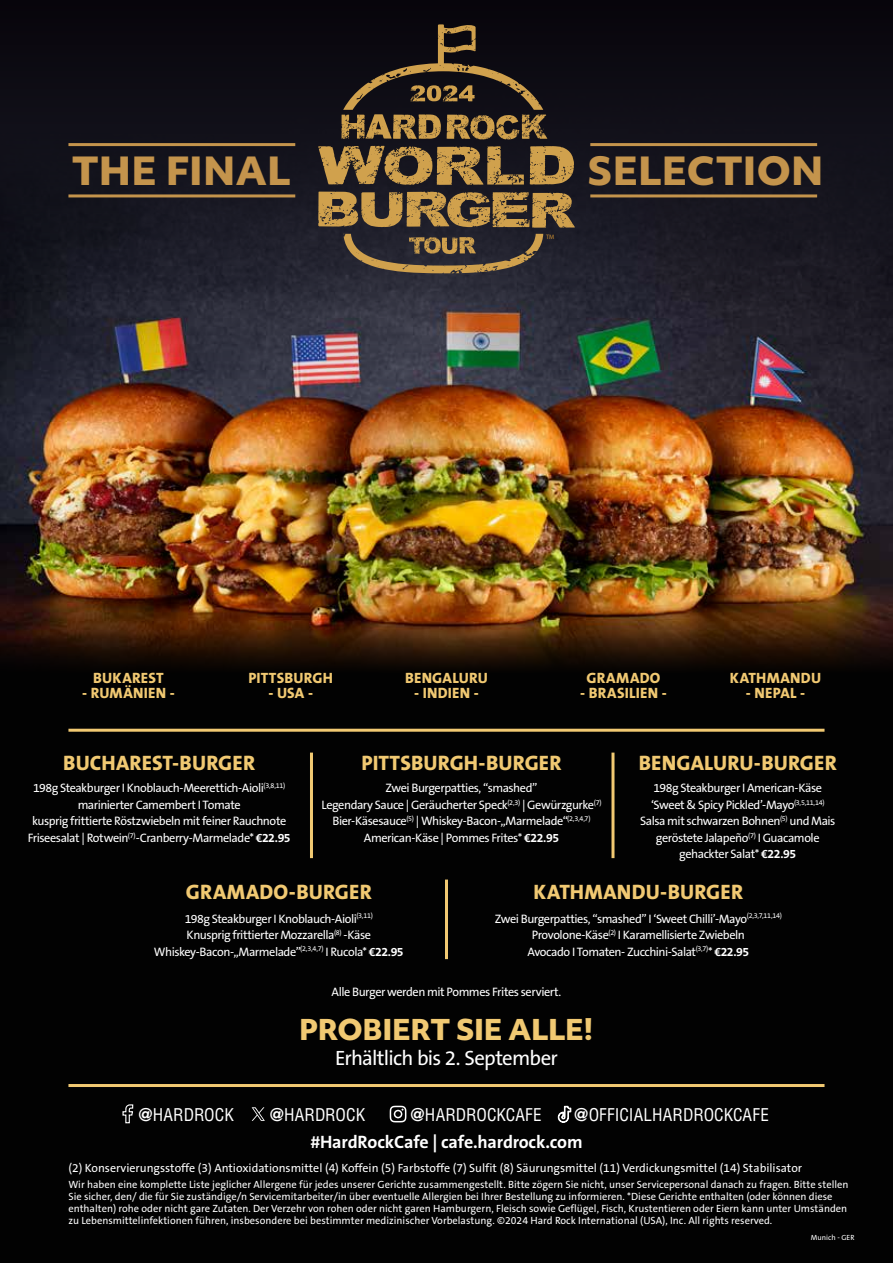
<style>
.page{position:relative;width:893px;height:1263px;background:#020202}
.page>*{position:absolute;margin:0;border:0;box-sizing:border-box;transform-origin:0 0}
.t1{font:800 37.5px "Objektiv Mk 2";color:#c4944c}
.t2{font:800 27.75px "Objektiv Mk 2";letter-spacing:-.015em;color:#f1c972}
.t3{font:800 21px "The Sans B8";letter-spacing:.01em;color:#f1c972}
.t4{font:20.85px "The Sans B5 Plain";letter-spacing:-.035em;color:#fff}
.t5{font:700 18px "The Sans B7";letter-spacing:-.01em;color:#fff}
.t6{font:condensed 17.1px "Helvetica LT";letter-spacing:.005em;color:#fff}
.t7{font:800 15px "The Sans B8";letter-spacing:.015em;color:#f1c972}
.t8{font:12.3px/16.5px "The Sans B5 Plain";letter-spacing:-.04em;color:#fff;text-align:center}
.t9{font:12px "The Sans B5 Plain";color:#fff}
.t10{font:10.5px/12px "The Sans B5 Plain";color:#fff}
.t11{font:7.5px "The Sans B5 Plain";color:#fff}
.t12{font:6.45px "Myriad Pro";color:#c58b32}
.s1{font-family:"The Sans B7";font-weight:700}
.s2{font-weight:700}
</style>
<div class="page">
<img style="left:0;top:395px;width:893px;height:273px">
<svg style="left:0;top:18px;width:893px;height:377px;background:#201f26"></svg>
<hr style="left:68px;top:1084px;width:756px;height:3px;background:#f1c972">
<svg style="left:252px;top:1107px;width:13px;height:14px"></svg>
<svg style="left:558px;top:1105px;width:13px;height:18px"></svg>
<svg style="left:390px;top:1106px;width:16px;height:16px"></svg>
<svg style="left:122px;top:1104px;width:12px;height:20px"></svg>
<hr style="left:445px;top:879px;width:3px;height:80px;background:#f1c972">
<hr style="left:68px;top:729px;width:756px;height:3px;background:#f1c972">
<svg style="left:318px;top:146px;width:206px;height:39px;background:#7b6137"></svg>
<svg style="left:530px;top:146px;width:44px;height:39px;background:#99773f"></svg>
<svg style="left:318px;top:192px;width:257px;height:36px;background:#8a6d3e"></svg>
<svg style="left:343px;top:234px;width:200px;height:39px;background:#554738"></svg>
<svg style="left:342px;top:24px;width:205px;height:115px"></svg>
<hr style="left:310px;top:752px;width:3px;height:106px;background:#f1c972">
<hr style="left:611px;top:752px;width:3px;height:106px;background:#f1c972">
<hr style="left:68px;top:143px;width:227px;height:3px;background:#c4944c">
<hr style="left:68px;top:194px;width:227px;height:3px;background:#c4944c">
<hr style="left:590px;top:143px;width:227px;height:3px;background:#c4944c">
<hr style="left:590px;top:194px;width:227px;height:3px;background:#c4944c">
<h1 class="t1" style="left:71px;top:143px;width:221px">THE FINAL</h1>
<h1 class="t1" style="left:587px;top:143px;width:237px">SELECTION</h1>
<p class="t12" style="left:546px;top:233px;width:10px">TM</p>
<p class="t7" style="left:93px;top:670px;width:72px">BUKAREST</p>
<p class="t7" style="left:82px;top:685px;width:94px">- RUMÄNIEN -</p>
<p class="t7" style="left:248px;top:670px;width:86px">PITTSBURGH</p>
<p class="t7" style="left:268px;top:685px;width:46px">- USA -</p>
<p class="t7" style="left:405px;top:670px;width:84px">BENGALURU</p>
<p class="t7" style="left:414px;top:685px;width:66px">- INDIEN -</p>
<p class="t7" style="left:587px;top:670px;width:75px">GRAMADO</p>
<p class="t7" style="left:580px;top:685px;width:88px">- BRASILIEN -</p>
<p class="t7" style="left:730px;top:670px;width:93px">KATHMANDU</p>
<p class="t7" style="left:746px;top:685px;width:61px">- NEPAL -</p>
<h3 class="t3" style="left:361px;top:752px;width:202px">PITTSBURGH-BURGER</h3>
<p class="t8" style="left:321px;top:780px;width:282px">Zwei Burgerpatties, “smashed”<br>Legendary Sauce | Geräucherter Speck<sup>(2,3)</sup> | Gewürzgurke<sup>(7)<br></sup>Bier-Käsesauce<sup>(5)</sup> | Whiskey-Bacon-„Marmelade“<sup>(2,3,4,7)<br></sup>American-Käse | Pommes Frites* <span class="s1">€22.95</span></p>
<h3 class="t3" style="left:639px;top:752px;width:200px">BENGALURU-BURGER</h3>
<p class="t8" style="left:640px;top:780px;width:197px">198g Steakburger I American-Käse ‘Sweet &amp; Spicy Pickled’-Mayo<sup>(3,5,11,14)<br></sup>Salsa mit schwarzen Bohnen<sup>(5)</sup> und Mais geröstete Jalapeño<sup>(7)</sup> I Guacamole gehackter Salat* <span class="s1">€22.95</span></p>
<h3 class="t3" style="left:534px;top:881px;width:211px">KATHMANDU-BURGER</h3>
<p class="t8" style="left:495px;top:911px;width:289px">Zwei Burgerpatties, “smashed” I ‘Sweet Chilli’-Mayo<sup>(2,3,7,11,14)<br></sup>Provolone-Käse<sup>(2)</sup> I Karamellisierte Zwiebeln<br>Avocado I Tomaten- Zucchini-Salat<sup>(3,7)</sup>* <span class="s1">€22.95</span></p>
<h3 class="t3" style="left:63px;top:752px;width:193px">BUCHAREST-BURGER</h3>
<p class="t8" style="left:28px;top:780px;width:264px">198g Steakburger I Knoblauch-Meerettich-Aioli<sup>(3,8,11) </sup>marinierter Camembert I Tomate<br>kusprig frittierte Röstzwiebeln mit feiner Rauchnote Friseesalat | Rotwein<sup>(7)</sup>-Cranberry-Marmelade* <span class="s1">€22.95</span></p>
<h3 class="t3" style="left:186px;top:881px;width:187px">GRAMADO-BURGER</h3>
<p class="t8" style="left:154px;top:911px;width:251px">198g Steakburger I Knoblauch-Aioli<sup>(3,11)<br></sup>Knusprig frittierter Mozzarella<sup>(8)</sup> -Käse<br>Whiskey-Bacon-„Marmelade”<sup>(2,3,4,7)</sup> I Rucola* <span class="s1">€22.95</span></p>
<p class="t8" style="left:332px;top:984px;width:231px">Alle Burger werden mit Pommes Frites serviert.</p>
<h2 class="t2" style="left:299px;top:1009px;width:296px">PROBIERT SIE ALLE!</h2>
<h3 class="t4" style="left:335px;top:1047px;width:224px">Erhältlich bis 2. September</h3>
<h3 class="t6" style="left:138px;top:1104px;width:97px"><span class="s2">@</span>HARDROCK</h3>
<h3 class="t6" style="left:270px;top:1104px;width:97px"><span class="s2">@</span>HARDROCK</h3>
<h3 class="t6" style="left:411px;top:1104px;width:133px"><span class="s2">@</span>HARDROCKCAFE</h3>
<h3 class="t6" style="left:574px;top:1104px;width:196px"><span class="s2">@</span>OFFICIALHARDROCKCAFE</h3>
<h3 class="t5" style="left:310px;top:1132px;width:274px">#HardRockCafe | cafe.hardrock.com</h3>
<p class="t9" style="left:68px;top:1161px;width:735px">(2) Konservierungsstoffe (3) Antioxidationsmittel (4) Koffein (5) Farbstoffe (7) Sulfit (8) Säurungsmittel (11) Verdickungsmittel (14) Stabilisator</p>
<p class="t10" style="left:68px;top:1179px;width:781px">Wir haben eine komplette Liste jeglicher Allergene für jedes unserer Gerichte zusammengestellt. Bitte zögern Sie nicht, unser Servicepersonal danach zu fragen. Bitte stellen Sie sicher, den/ die für Sie zuständige/n Servicemitarbeiter/in über eventuelle Allergien bei Ihrer Bestellung zu informieren. *Diese Gerichte enthalten (oder können diese enthalten) rohe oder nicht gare Zutaten. Der Verzehr von rohen oder nicht garen Hamburgern, Fleisch sowie Geflügel, Fisch, Krustentieren oder Eiern kann unter Umständen zu Lebensmittelinfektionen führen, insbesondere bei bestimmter medizinischer Vorbelastung. ©2024 Hard Rock International (USA), Inc. All rights reserved.</p>
<p class="t11" style="left:811px;top:1233px;width:45px">Munich - GER</p>
</div>
